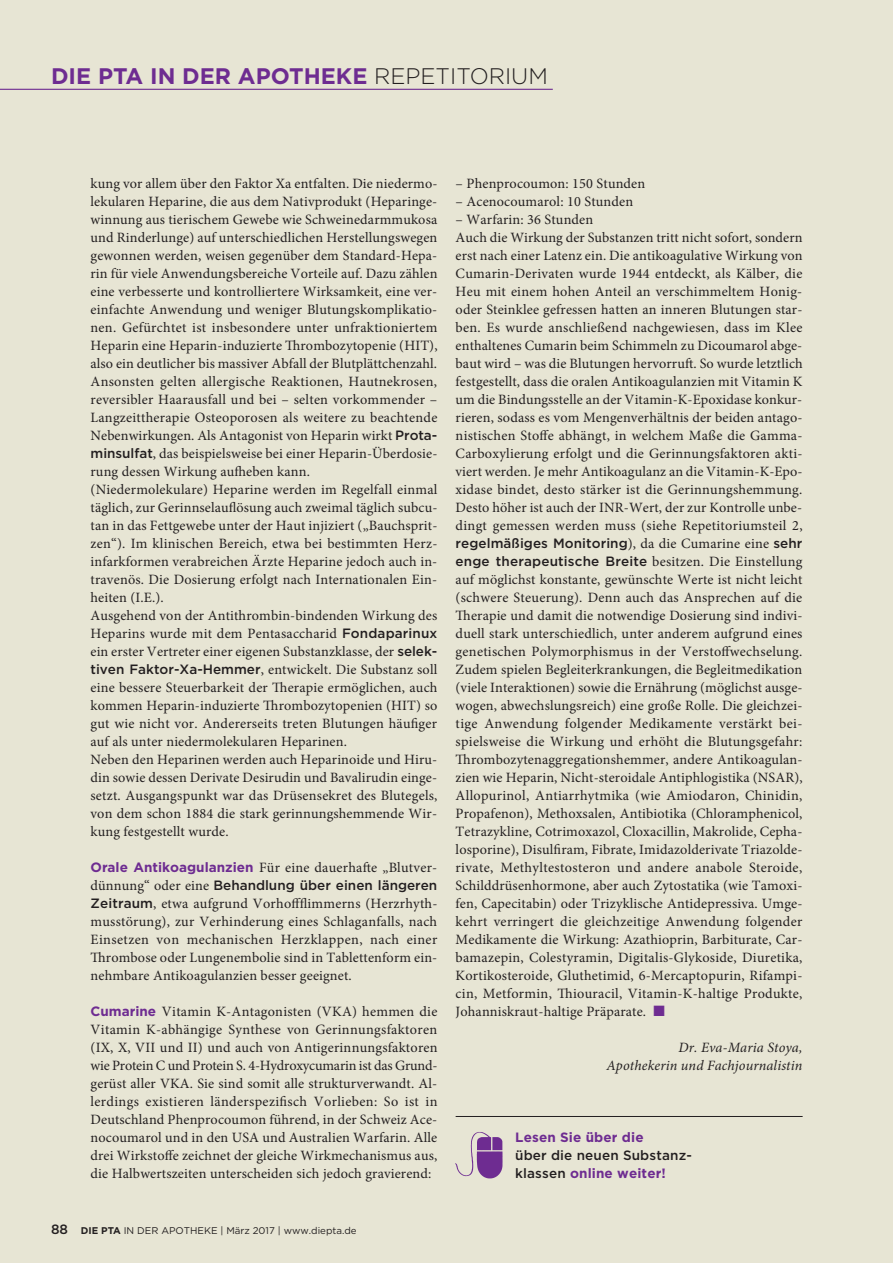
<style>
.page{position:relative;width:893px;height:1263px;background:#e7e5d4}
.page>*{position:absolute;margin:0;border:0;box-sizing:border-box;transform-origin:0 0}
.t1{font:700 22.5px "Gotham";color:#6e2c91}
.t2{font:14.25px/18px "Minion Pro";letter-spacing:.01em;color:#231f20;text-align:justify}
.t3{font:italic 14.25px/18px "Minion Pro";letter-spacing:.01em;color:#231f20;text-align:right}
.t4{font:500 13.5px/18px "Gotham";letter-spacing:.005em;color:#231f20}
.t5{font:700 13.5px "Gotham";letter-spacing:.01em;color:#6e2c91}
.t6{font:9.75px "Gotham";color:#231f20}
.s1{font-weight:300;color:#231f20}
.s2{font-family:"Gotham";font-weight:500;font-size:13.5px}
.s3{font-family:"Gotham";font-weight:700;font-size:13.5px;color:#6e2c91}
.s4{font-family:"Minion Pro";font-weight:400;font-size:14.25px}
.s5{font-weight:500;font-size:13.5px}
.s6{font-weight:700}
.s7{color:#6e2c91}
.s8{font-weight:700;color:#6e2c91}
</style>
<div class="page">
<hr style="left:0;top:89px;width:553px;height:1px;background:#6e2c91">
<hr style="left:456px;top:1116px;width:347px;height:1px;background:#231f20">
<img style="left:456px;top:1132px;width:47px;height:46px">
<h1 class="t1" style="left:51px;top:61px;width:498px">DIE PTA IN DER APOTHEKE <span class="s1">REPETITORIUM</span></h1>
<p class="t2" style="left:91px;top:175px;width:349px;text-align:left">kung vor allem über den Faktor Xa entfalten. Die niedermo&shy;lekularen Heparine, die aus dem Nativprodukt (Heparinge&shy;winnung aus tierischem Gewebe wie Schweinedarmmukosa und Rinderlunge) auf unterschiedlichen Herstellungswegen gewonnen werden, weisen gegenüber dem Standard-Hepa&shy;rin für viele Anwendungsbereiche Vorteile auf. Dazu zählen eine verbesserte und kontrolliertere Wirksamkeit, eine ver&shy;einfachte Anwendung und weniger Blutungskomplikatio&shy;nen. Gefürchtet ist insbesondere unter unfraktioniertem Heparin eine Heparin-induzierte Thrombozytopenie (HIT), also ein deutlicher bis massiver Abfall der Blutplättchenzahl.<br>Ansonsten gelten allergische Reaktionen, Hautnekrosen, reversibler Haarausfall und bei – selten vorkommender – Langzeittherapie Osteoporosen als weitere zu beachtende Nebenwirkungen. Als Antagonist von Heparin wirkt <span class="s2">Prota&shy;minsulfat</span>, das beispielsweise bei einer Heparin-Überdosie&shy;rung dessen Wirkung aufheben kann.<br>(Niedermolekulare) Heparine werden im Regelfall einmal täglich, zur Gerinnselauflösung auch zweimal täglich subcu&shy;tan in das Fettgewebe unter der Haut injiziert („Bauchsprit&shy;zen“). Im klinischen Bereich, etwa bei bestimmten Herz&shy;infarkformen verabreichen Ärzte Heparine jedoch auch in&shy;travenös. Die Dosierung erfolgt nach Internationalen Ein&shy;heiten (I.E.).<br>Ausgehend von der Antithrombin-bindenden Wirkung des Heparins wurde mit dem Pentasaccharid <span class="s2">Fondaparinux </span>ein erster Vertreter einer eigenen Substanzklasse, der <span class="s2">selek&shy;tiven Faktor-Xa-Hemmer</span>, entwickelt. Die Substanz soll eine bessere Steuerbarkeit der Therapie ermöglichen, auch kommen Heparin-induzierte Thrombozytopenien (HIT) so gut wie nicht vor. Andererseits treten Blutungen häufiger auf als unter niedermolekularen Heparinen.<br>Neben den Heparinen werden auch Heparinoide und Hiru&shy;din sowie dessen Derivate Desirudin und Bavalirudin einge&shy;setzt. Ausgangspunkt war das Drüsensekret des Blutegels, von dem schon 1884 die stark gerinnungshemmende Wir&shy;kung festgestellt wurde.</p>
<p class="t2" style="left:91px;top:859px;width:348px"><span class="s3">Orale Antikoagulanzien</span> Für eine dauerhafte „Blutver-</p>
<p class="t4" style="left:91px;top:876px;width:348px"><span class="s4">dünnung“ oder eine</span> Behandlung über einen längeren</p>
<p class="t2" style="left:91px;top:895px;width:348px"><span class="s2">Zeitraum</span>, etwa aufgrund Vorhoffflimmerns (Herzrhyth&shy;musstörung), zur Verhinderung eines Schlaganfalls, nach Einsetzen von mechanischen Herzklappen, nach einer Thrombose oder Lungenembolie sind in Tablettenform ein&shy;nehmbare Antikoagulanzien besser geeignet.</p>
<p class="t2" style="left:91px;top:1003px;width:349px"><span class="s3">Cumarine</span> Vitamin K-Antagonisten (VKA) hemmen die Vitamin K-abhängige Synthese von Gerinnungsfaktoren (IX, X, VII und II) und auch von Antigerinnungsfaktoren wie Protein C und Protein S. 4-Hydroxycumarin ist das Grund&shy;gerüst aller VKA. Sie sind somit alle strukturverwandt. Al&shy;lerdings existieren länderspezifisch Vorlieben: So ist in Deutschland Phenprocoumon führend, in der Schweiz Ace&shy;nocoumarol und in den USA und Australien Warfarin. Alle drei Wirkstoffe zeichnet der gleiche Wirkmechanismus aus, die Halbwertszeiten unterscheiden sich jedoch gravierend:</p>
<p class="t6" style="left:51px;top:1224px;width:307px"><span class="s5">88</span> <span class="s6">DIE PTA</span> IN DER APOTHEKE | März 2017 | www.diepta.de</p>
<p class="t2" style="left:456px;top:175px;width:191px">– Phenprocoumon: 150 Stunden</p>
<p class="t2" style="left:456px;top:193px;width:179px">– Acenocoumarol: 10 Stunden</p>
<p class="t2" style="left:456px;top:211px;width:349px;text-align:left">– Warfarin: 36 Stunden<br>Auch die Wirkung der Substanzen tritt nicht sofort, sondern erst nach einer Latenz ein. Die antikoagulative Wirkung von Cumarin-Derivaten wurde 1944 entdeckt, als Kälber, die Heu mit einem hohen Anteil an verschimmeltem Honig&shy;oder Steinklee gefressen hatten an inneren Blutungen star&shy;ben. Es wurde anschließend nachgewiesen, dass im Klee enthaltenes Cumarin beim Schimmeln zu Dicoumarol abge&shy;baut wird – was die Blutungen hervorruft. So wurde letztlich festgestellt, dass die oralen Antikoagulanzien mit Vitamin K um die Bindungsstelle an der Vitamin-K-Epoxidase konkur&shy;rieren, sodass es vom Mengenverhältnis der beiden antago&shy;nistischen Stoffe abhängt, in welchem Maße die Gamma-Carboxylierung erfolgt und die Gerinnungsfaktoren akti&shy;viert werden. Je mehr Antikoagulanz an die Vitamin-K-Epo&shy;xidase bindet, desto stärker ist die Gerinnungshemmung.<br>Desto höher ist auch der INR-Wert, der zur Kontrolle unbe&shy;dingt gemessen werden muss (siehe Repetitoriumsteil 2,</p>
<p class="t4" style="left:456px;top:534px;width:348px">regelmäßiges Monitoring<span class="s4">), da die Cumarine eine</span> sehr enge therapeutische Breite <span class="s4">besitzen. Die Einstellung</span></p>
<p class="t2" style="left:456px;top:571px;width:349px">auf möglichst konstante, gewünschte Werte ist nicht leicht (schwere Steuerung). Denn auch das Ansprechen auf die Therapie und damit die notwendige Dosierung sind indivi&shy;duell stark unterschiedlich, unter anderem aufgrund eines genetischen Polymorphismus in der Verstoffwechselung.<br>Zudem spielen Begleiterkrankungen, die Begleitmedikation (viele Interaktionen) sowie die Ernährung (möglichst ausge&shy;wogen, abwechslungsreich) eine große Rolle. Die gleichzei&shy;tige Anwendung folgender Medikamente verstärkt bei&shy;spielsweise die Wirkung und erhöht die Blutungsgefahr:<br>Thrombozytenaggregationshemmer, andere Antikoagulan&shy;zien wie Heparin, Nicht-steroidale Antiphlogistika (NSAR), Allopurinol, Antiarrhytmika (wie Amiodaron, Chinidin, Propafenon), Methoxsalen, Antibiotika (Chloramphenicol, Tetrazykline, Cotrimoxazol, Cloxacillin, Makrolide, Cepha&shy;losporine), Disulfiram, Fibrate, Imidazolderivate Triazolde&shy;rivate, Methyltestosteron und andere anabole Steroide, Schilddrüsenhormone, aber auch Zytostatika (wie Tamoxi&shy;fen, Capecitabin) oder Trizyklische Antidepressiva. Umge&shy;kehrt verringert die gleichzeitige Anwendung folgender Medikamente die Wirkung: Azathioprin, Barbiturate, Car&shy;bamazepin, Colestyramin, Digitalis-Glykoside, Diuretika, Kortikosteroide, Gluthetimid, 6-Mercaptopurin, Rifampi&shy;cin, Metformin, Thiouracil, Vitamin-K-haltige Produkte, Johanniskraut-haltige Präparate. <span class="s7">■</span></p>
<p class="t3" style="left:606px;top:1039px;width:198px">Dr. Eva-Maria Stoya,<br>Apothekerin und Fachjournalistin</p>
<p class="t5" style="left:515px;top:1128px;width:130px">Lesen Sie über die</p>
<p class="t4" style="left:515px;top:1146px;width:178px">über die neuen Substanz&shy;klassen <span class="s8">online weiter!</span></p>
</div>
